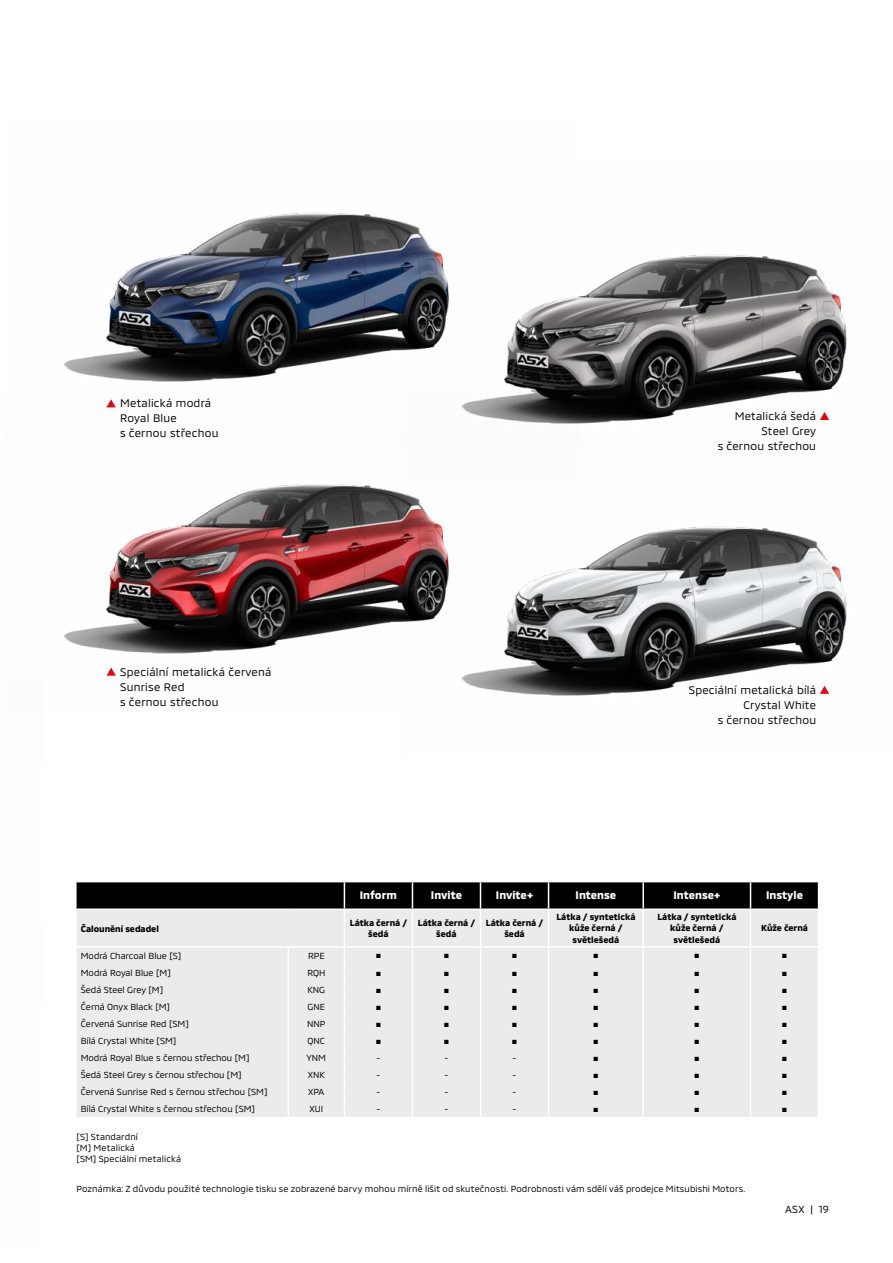
<style>
.page{position:relative;width:893px;height:1263px;background:#fff}
.page>*{position:absolute;margin:0;border:0;box-sizing:border-box;transform-origin:0 0}
.t1{font:11.25px/15px "MMC";letter-spacing:.02em;color:#000;text-align:right}
.t2{font:700 11.25px "MMC";color:#fff}
.t3{font:10.5px "MMC";color:#000}
.t4{font:9px/11.2px "MMC";color:#000}
.t5{font:700 9px/11.2px "MMC";color:#000;text-align:center}
.t6{font:900 9px "Arial";color:#000}
</style>
<div class="page">
<img style="left:63px;top:484px;width:339px;height:192px">
<img style="left:402px;top:493px;width:445px;height:203px">
<img style="left:63px;top:212px;width:339px;height:196px">
<img style="left:402px;top:221px;width:445px;height:203px">
<svg style="left:820px;top:412px;width:9px;height:8px"></svg>
<svg style="left:106px;top:399px;width:10px;height:8px"></svg>
<svg style="left:107px;top:668px;width:9px;height:8px"></svg>
<svg style="left:820px;top:686px;width:9px;height:8px"></svg>
<div style="left:77px;top:910px;width:741px;height:207px;background:#e9ebec"></div>
<div style="left:77px;top:882px;width:742px;height:26px;background:#000"></div>
<hr style="left:344px;top:910px;width:1px;height:36px;background:#fff">
<hr style="left:412px;top:910px;width:1px;height:36px;background:#fff">
<hr style="left:480px;top:910px;width:1px;height:36px;background:#fff">
<hr style="left:548px;top:910px;width:1px;height:36px;background:#fff">
<hr style="left:642px;top:910px;width:2px;height:36px;background:#fff">
<hr style="left:750px;top:910px;width:1px;height:36px;background:#fff">
<hr style="left:77px;top:946px;width:211px;height:1px;background:#fff">
<hr style="left:288px;top:946px;width:56px;height:1px;background:#fff">
<hr style="left:344px;top:946px;width:68px;height:1px;background:#fff">
<hr style="left:412px;top:946px;width:68px;height:1px;background:#fff">
<hr style="left:480px;top:946px;width:69px;height:1px;background:#fff">
<hr style="left:549px;top:946px;width:94px;height:1px;background:#fff">
<hr style="left:643px;top:946px;width:107px;height:1px;background:#fff">
<hr style="left:750px;top:946px;width:69px;height:1px;background:#fff">
<svg style="left:548px;top:947px;width:1px;height:170px"></svg>
<svg style="left:642px;top:947px;width:2px;height:170px"></svg>
<svg style="left:750px;top:947px;width:1px;height:170px"></svg>
<svg style="left:288px;top:947px;width:1px;height:170px"></svg>
<svg style="left:344px;top:947px;width:1px;height:170px"></svg>
<svg style="left:412px;top:947px;width:1px;height:170px"></svg>
<svg style="left:480px;top:947px;width:1px;height:170px"></svg>
<p class="t1" style="left:120px;top:395px;width:100px;text-align:left">Metalická modrá<br>Royal Blue<br>s černou střechou</p>
<p class="t1" style="left:120px;top:663px;width:153px;text-align:left">Speciální metalická červená<br>Sunrise Red<br>s černou střechou</p>
<p class="t1" style="left:718px;top:407px;width:100px">Metalická šedá<br>Steel Grey<br>s černou střechou</p>
<p class="t1" style="left:689px;top:681px;width:129px">Speciální metalická bílá<br>Crystal White<br>s černou střechou</p>
<p class="t2" style="left:360px;top:886px;width:39px">Inform</p>
<p class="t2" style="left:431px;top:886px;width:33px">Invite</p>
<p class="t2" style="left:496px;top:886px;width:39px">Invite+</p>
<p class="t2" style="left:576px;top:886px;width:42px">Intense</p>
<p class="t2" style="left:673px;top:886px;width:48px">Intense+</p>
<p class="t2" style="left:766px;top:886px;width:38px">Instyle</p>
<p class="t5" style="left:81px;top:922px;width:80px">Čalounění sedadel</p>
<p class="t5" style="left:350px;top:916px;width:59px">Látka černá / šedá</p>
<p class="t5" style="left:418px;top:916px;width:59px">Látka černá / šedá</p>
<p class="t5" style="left:486px;top:916px;width:59px">Látka černá / šedá</p>
<p class="t5" style="left:556px;top:910px;width:81px">Látka / syntetická kůže černá / světlešedá</p>
<p class="t5" style="left:657px;top:910px;width:81px">Látka / syntetická kůže černá / světlešedá</p>
<p class="t5" style="left:761px;top:921px;width:49px">Kůže černá</p>
<p class="t4" style="left:81px;top:949px;width:102px">Modrá Charcoal Blue [S]</p>
<p class="t4" style="left:308px;top:948px;width:18px">RPE</p>
<p class="t6" style="left:376px;top:949px;width:7px">■</p>
<p class="t6" style="left:444px;top:949px;width:7px">■</p>
<p class="t6" style="left:512px;top:949px;width:7px">■</p>
<p class="t6" style="left:593px;top:949px;width:7px">■</p>
<p class="t6" style="left:694px;top:949px;width:7px">■</p>
<p class="t6" style="left:782px;top:949px;width:7px">■</p>
<p class="t4" style="left:81px;top:966px;width:92px">Modrá Royal Blue [M]</p>
<p class="t4" style="left:307px;top:965px;width:20px">RQH</p>
<p class="t6" style="left:376px;top:966px;width:7px">■</p>
<p class="t6" style="left:444px;top:966px;width:7px">■</p>
<p class="t6" style="left:512px;top:966px;width:7px">■</p>
<p class="t6" style="left:593px;top:966px;width:7px">■</p>
<p class="t6" style="left:694px;top:966px;width:7px">■</p>
<p class="t6" style="left:782px;top:966px;width:7px">■</p>
<p class="t4" style="left:81px;top:983px;width:84px">Šedá Steel Grey [M]</p>
<p class="t4" style="left:307px;top:982px;width:19px">KNG</p>
<p class="t6" style="left:376px;top:983px;width:7px">■</p>
<p class="t6" style="left:444px;top:983px;width:7px">■</p>
<p class="t6" style="left:512px;top:983px;width:7px">■</p>
<p class="t6" style="left:593px;top:983px;width:7px">■</p>
<p class="t6" style="left:694px;top:983px;width:7px">■</p>
<p class="t6" style="left:782px;top:983px;width:7px">■</p>
<p class="t4" style="left:81px;top:1000px;width:91px">Černá Onyx Black [M]</p>
<p class="t4" style="left:308px;top:1000px;width:19px">GNE</p>
<p class="t6" style="left:376px;top:1000px;width:7px">■</p>
<p class="t6" style="left:444px;top:1000px;width:7px">■</p>
<p class="t6" style="left:512px;top:1000px;width:7px">■</p>
<p class="t6" style="left:593px;top:1000px;width:7px">■</p>
<p class="t6" style="left:694px;top:1000px;width:7px">■</p>
<p class="t6" style="left:782px;top:1000px;width:7px">■</p>
<p class="t4" style="left:81px;top:1017px;width:110px">Červená Sunrise Red [SM]</p>
<p class="t4" style="left:307px;top:1017px;width:20px">NNP</p>
<p class="t6" style="left:376px;top:1017px;width:7px">■</p>
<p class="t6" style="left:444px;top:1017px;width:7px">■</p>
<p class="t6" style="left:512px;top:1017px;width:7px">■</p>
<p class="t6" style="left:593px;top:1017px;width:7px">■</p>
<p class="t6" style="left:694px;top:1017px;width:7px">■</p>
<p class="t6" style="left:782px;top:1017px;width:7px">■</p>
<p class="t4" style="left:81px;top:1034px;width:97px">Bílá Crystal White [SM]</p>
<p class="t4" style="left:308px;top:1034px;width:19px">QNC</p>
<p class="t6" style="left:376px;top:1034px;width:7px">■</p>
<p class="t6" style="left:444px;top:1034px;width:7px">■</p>
<p class="t6" style="left:512px;top:1034px;width:7px">■</p>
<p class="t6" style="left:593px;top:1034px;width:7px">■</p>
<p class="t6" style="left:694px;top:1034px;width:7px">■</p>
<p class="t6" style="left:782px;top:1034px;width:7px">■</p>
<p class="t4" style="left:81px;top:1051px;width:170px">Modrá Royal Blue s černou střechou [M]</p>
<p class="t4" style="left:306px;top:1051px;width:21px">YNM</p>
<p class="t4" style="left:376px;top:1051px;width:6px">-</p>
<p class="t4" style="left:444px;top:1051px;width:6px">-</p>
<p class="t4" style="left:512px;top:1051px;width:6px">-</p>
<p class="t6" style="left:593px;top:1051px;width:7px">■</p>
<p class="t6" style="left:694px;top:1051px;width:7px">■</p>
<p class="t6" style="left:782px;top:1051px;width:7px">■</p>
<p class="t4" style="left:81px;top:1068px;width:162px">Šedá Steel Grey s černou střechou [M]</p>
<p class="t4" style="left:308px;top:1068px;width:19px">XNK</p>
<p class="t4" style="left:376px;top:1068px;width:6px">-</p>
<p class="t4" style="left:444px;top:1068px;width:6px">-</p>
<p class="t4" style="left:512px;top:1068px;width:6px">-</p>
<p class="t6" style="left:593px;top:1068px;width:7px">■</p>
<p class="t6" style="left:694px;top:1068px;width:7px">■</p>
<p class="t6" style="left:782px;top:1068px;width:7px">■</p>
<p class="t4" style="left:81px;top:1085px;width:188px">Červená Sunrise Red s černou střechou [SM]</p>
<p class="t4" style="left:308px;top:1085px;width:18px">XPA</p>
<p class="t4" style="left:376px;top:1085px;width:6px">-</p>
<p class="t4" style="left:444px;top:1085px;width:6px">-</p>
<p class="t4" style="left:512px;top:1085px;width:6px">-</p>
<p class="t6" style="left:593px;top:1085px;width:7px">■</p>
<p class="t6" style="left:694px;top:1085px;width:7px">■</p>
<p class="t6" style="left:782px;top:1085px;width:7px">■</p>
<p class="t4" style="left:81px;top:1102px;width:176px">Bílá Crystal White s černou střechou [SM]</p>
<p class="t4" style="left:309px;top:1102px;width:15px">XUI</p>
<p class="t4" style="left:376px;top:1102px;width:6px">-</p>
<p class="t4" style="left:444px;top:1102px;width:6px">-</p>
<p class="t4" style="left:512px;top:1102px;width:6px">-</p>
<p class="t6" style="left:593px;top:1102px;width:7px">■</p>
<p class="t6" style="left:694px;top:1102px;width:7px">■</p>
<p class="t6" style="left:782px;top:1102px;width:7px">■</p>
<p class="t4" style="left:76px;top:1130px;width:106px">[S] Standardní<br>[M] Metalická<br>[SM] Speciální metalická</p>
<p class="t4" style="left:76px;top:1182px;width:670px">Poznámka: Z důvodu použité technologie tisku se zobrazené barvy mohou mírně lišit od skutečnosti. Podrobnosti vám sdělí váš prodejce Mitsubishi Motors.</p>
<p class="t3" style="left:785px;top:1200px;width:45px">ASX | 19</p>
</div>
